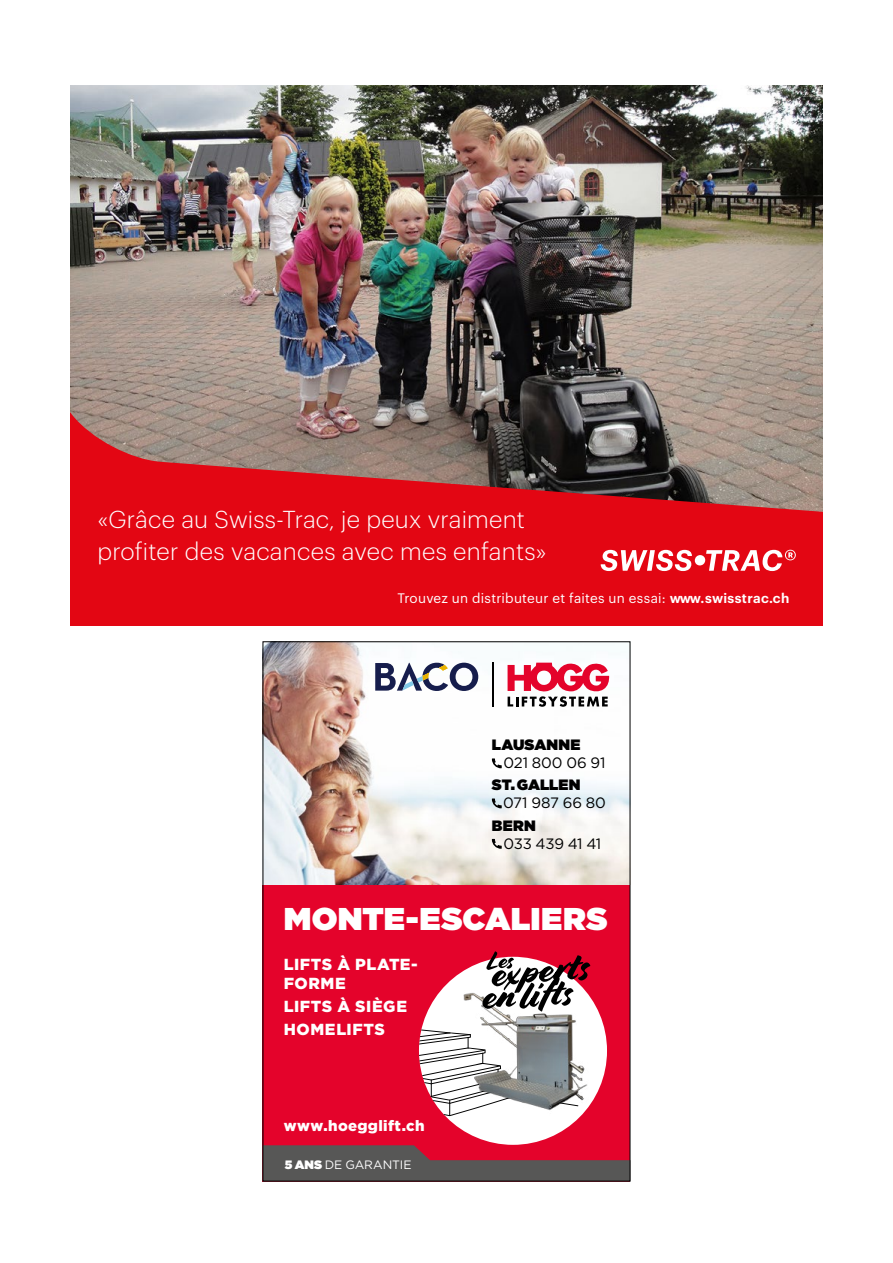
<style>
.page{position:relative;width:893px;height:1263px;background:#fff}
.page>*{position:absolute;margin:0;border:0;box-sizing:border-box;transform-origin:0 0}
.t1{font:900 31.5px "Gotham";letter-spacing:.01em;color:#fff}
.t2{font:300 24px/31.5px "Graphik";letter-spacing:.01em;color:#fff}
.t3{font:900 16.05px/19.2px "Gotham";letter-spacing:.035em;color:#fff}
.t4{font:15px/18px "Gotham";letter-spacing:-.015em;color:#000}
.t5{font:900 15px "Gotham";letter-spacing:.02em;color:#fff}
.t6{font:13.5px "Graphik";letter-spacing:.015em;color:#fff}
.t7{font:12.15px "Gotham";letter-spacing:-.005em;color:#fff}
.s1{font-weight:600}
.s2{font-weight:900}
</style>
<div class="page">
<img style="left:265px;top:643px;width:363px;height:242px">
<div style="left:263px;top:885px;width:367px;height:296px;background:#e4032b"></div>
<svg style="left:265px;top:1145px;width:363px;height:34px"></svg>
<svg style="left:508px;top:663px;width:101px;height:44px"></svg>
<svg style="left:375px;top:663px;width:103px;height:28px"></svg>
<hr style="left:492px;top:663px;width:1px;height:44px;background:#000">
<div style="left:419px;top:957px;width:188px;height:188px;background:#fff;border-radius:50%"></div>
<img style="left:419px;top:962px;width:188px;height:169px">
<svg style="left:482px;top:951px;width:108px;height:60px"></svg>
<svg style="left:492px;top:839px;width:10px;height:10px"></svg>
<svg style="left:492px;top:798px;width:10px;height:10px"></svg>
<svg style="left:492px;top:758px;width:10px;height:10px"></svg>
<img style="left:70px;top:85px;width:753px;height:303px">
<svg style="left:70px;top:388px;width:753px;height:237px;fill:#e30613"></svg>
<svg style="left:601px;top:550px;width:91px;height:21px"></svg>
<div style="left:695px;top:555px;width:10px;height:10px;background:#fff;border-radius:50%"></div>
<svg style="left:706px;top:550px;width:90px;height:21px"></svg>
<p class="t2" style="left:97px;top:502px;width:451px">«Grâce au Swiss-Trac, je peux vraiment profiter des vacances avec mes enfants»</p>
<p class="t6" style="left:397px;top:588px;width:393px">Trouvez un distributeur et faites un essai: <span class="s1">www.swisstrac.ch</span></p>
<p class="t4" style="left:504px;top:735px;width:103px;text-indent:-12px"><span class="s2">LAUSANNE<br></span>021 800 06 91</p>
<p class="t4" style="left:503px;top:776px;width:104px;text-indent:-11px"><span class="s2">ST.GALLEN<br></span>071 987 66 80</p>
<p class="t4" style="left:503px;top:816px;width:99px;text-indent:-12px"><span class="s2">BERN<br></span>033 439 41 41</p>
<p class="t1" style="left:284px;top:901px;width:325px">MONTE-ESCALIERS</p>
<p class="t3" style="left:284px;top:954px;width:135px">LIFTS À PLATE-<br>FORME</p>
<p class="t3" style="left:284px;top:994px;width:125px;line-height:23.4px">LIFTS À SIÈGE<br>HOMELIFTS</p>
<p class="t5" style="left:284px;top:1117px;width:142px">www.hoegglift.ch</p>
<p class="t7" style="left:285px;top:1158px;width:128px"><span class="s2">5 ANS</span> DE GARANTIE</p>
</div>
